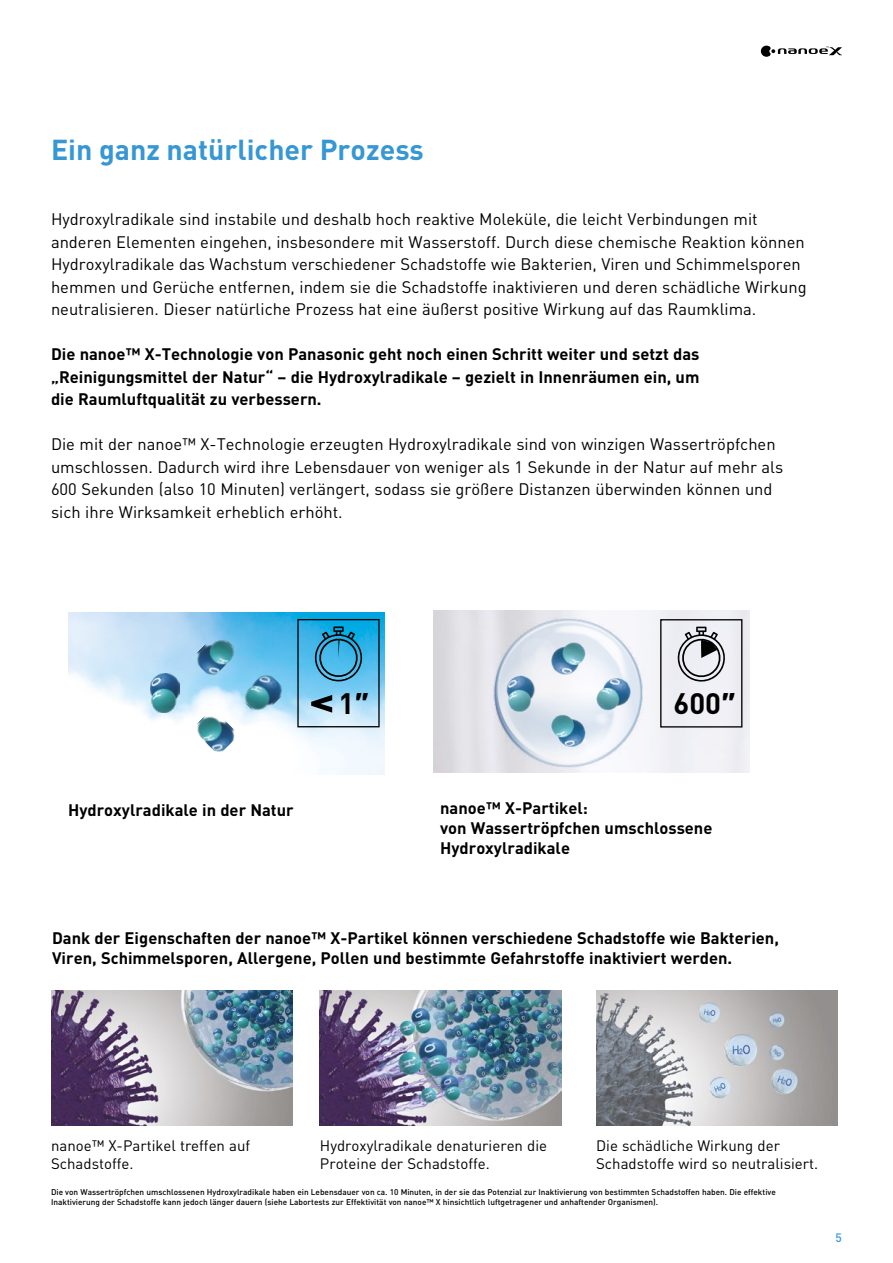
<style>
.page{position:relative;width:893px;height:1263px;background:#fff}
.page>*{position:absolute;margin:0;border:0;box-sizing:border-box;transform-origin:0 0}
.t1{font:700 29.25px "DIN";color:#000}
.t2{font:700 28.5px "DIN";color:#3697d4}
.t3{font:16.5px/22.5px "DIN";color:#000}
.t4{font:700 16.5px/19.8px "DIN";color:#000}
.t5{font:15px/18px "DIN";color:#000}
.t6{font:500 12px "DIN";color:#3697d4}
.t7{font:500 8.25px/9.9px "DIN";color:#000}
.s1{font-family:"Arial"}
</style>
<div class="page">
<svg style="left:761px;top:46px;width:81px;height:11px"></svg>
<img style="left:51px;top:990px;width:242px;height:135px">
<img style="left:320px;top:990px;width:241px;height:135px">
<img style="left:596px;top:990px;width:242px;height:135px">
<img style="left:433px;top:611px;width:316px;height:162px">
<img style="left:489px;top:611px;width:159px;height:162px">
<div style="left:660px;top:619px;width:82px;height:108px;border:1px solid #000"></div>
<svg style="left:675px;top:627px;width:53px;height:58px"></svg>
<img style="left:68px;top:612px;width:316px;height:162px">
<img style="left:150px;top:674px;width:30px;height:38px">
<img style="left:239px;top:670px;width:48px;height:48px">
<img style="left:192px;top:708px;width:47px;height:47px">
<img style="left:191px;top:631px;width:48px;height:48px">
<div style="left:297px;top:619px;width:83px;height:108px;border:1px solid #000"></div>
<svg style="left:312px;top:626px;width:53px;height:59px;background:#359ac3"></svg>
<svg style="left:311px;top:695px;width:21px;height:18px"></svg>
<h2 class="t2" style="left:51px;top:131px;width:374px">Ein ganz natürlicher Prozess</h2>
<p class="t3" style="left:51px;top:208px;width:757px">Hydroxylradikale sind instabile und deshalb hoch reaktive Moleküle, die leicht Verbindungen mit anderen Elementen eingehen, insbesondere mit Wasserstoff. Durch diese chemische Reaktion können Hydroxylradikale das Wachstum verschiedener Schadstoffe wie Bakterien, Viren und Schimmelsporen hemmen und Gerüche entfernen, indem sie die Schadstoffe inaktivieren und deren schädliche Wirkung neutralisieren. Dieser natürliche Prozess hat eine äußerst positive Wirkung auf das Raumklima.</p>
<p class="t4" style="left:51px;top:342px;width:650px;line-height:22.5px;text-align:justify">Die nanoe™ X-Technologie von Panasonic geht noch einen Schritt weiter und setzt das „Reinigungsmittel der Natur“ – die Hydroxylradikale – gezielt in Innenräumen ein, um die Raumluftqualität zu verbessern.</p>
<p class="t3" style="left:51px;top:433px;width:734px">Die mit der nanoe™ X-Technologie erzeugten Hydroxylradikale sind von winzigen Wassertröpfchen umschlossen. Dadurch wird ihre Lebensdauer von weniger als 1 Sekunde in der Natur auf mehr als 600 Sekunden (also 10 Minuten) verlängert, sodass sie größere Distanzen überwinden können und sich ihre Wirksamkeit erheblich erhöht.</p>
<p class="t4" style="left:68px;top:800px;width:227px">Hydroxylradikale in der Natur</p>
<h1 class="t1" style="left:338px;top:684px;width:31px">1<span class="s1">″</span></h1>
<h1 class="t1" style="left:673px;top:684px;width:63px">600<span class="s1">″</span></h1>
<p class="t4" style="left:440px;top:797px;width:274px">nanoe™ X-Partikel:<br>von Wassertröpfchen umschlossene<br>Hydroxylradikale</p>
<p class="t4" style="left:52px;top:927px;width:728px">Dank der Eigenschaften der nanoe™ X-Partikel können verschiedene Schadstoffe wie Bakterien,<br>Viren, Schimmelsporen, Allergene, Pollen und bestimmte Gefahrstoffe inaktiviert werden.</p>
<p class="t5" style="left:51px;top:1136px;width:201px">nanoe™ X-Partikel treffen auf<br>Schadstoffe.</p>
<p class="t5" style="left:320px;top:1136px;width:229px">Hydroxylradikale denaturieren die<br>Proteine der Schadstoffe.</p>
<p class="t5" style="left:596px;top:1136px;width:224px">Die schädliche Wirkung der<br>Schadstoffe wird so neutralisiert.</p>
<p class="t7" style="left:51px;top:1187px;width:726px">Die von Wassertröpfchen umschlossenen Hydroxylradikale haben ein Lebensdauer von ca. 10 Minuten, in der sie das Potenzial zur Inaktivierung von bestimmten Schadstoffen haben. Die effektive<br>Inaktivierung der Schadstoffe kann jedoch länger dauern (siehe Labortests zur Effektivität von nanoe™ X hinsichtlich luftgetragener und anhaftender Organismen).</p>
<p class="t6" style="left:835px;top:1230px;width:8px">5</p>
</div>
